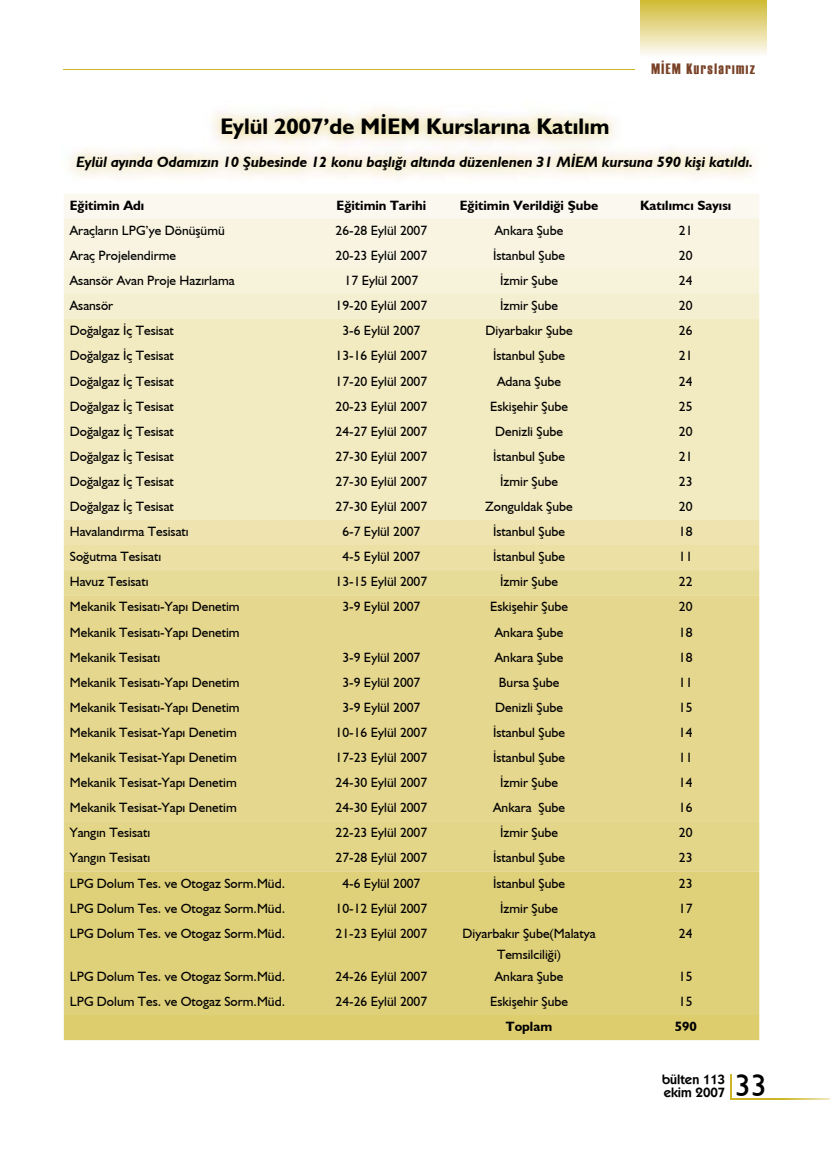
<style>
.page{position:relative;width:830px;height:1170px;background:#fff}
.page>*{position:absolute;margin:0;border:0;box-sizing:border-box;transform-origin:0 0}
.t1{font:31.5px "Humanist 521 BT";color:#000}
.t2{font:700 22.5px "Humanist 521 BT";color:#000}
.t3{font:italic 700 15px "Humanist 521 BT";color:#000}
.t4{font:15px "Haettenschweiler";letter-spacing:.1em;color:#794228}
.t5{font:13.5px/21px "Humanist 521 BT";color:#000;text-align:center}
.t6{font:700 13.5px "Humanist 521 BT";color:#000}
.t7{font:600 13.5px/13.5px "Kabel IT Cby BT";color:#000}
</style>
<div class="page">
<hr style="left:64px;top:69px;width:570px;height:1px;background:#ccb627">
<svg style="left:640px;top:0;width:125px;height:54px;background:#e5d990"></svg>
<hr style="left:729px;top:1073px;width:2px;height:26px;background:#ccb627">
<svg style="left:729px;top:1098px;width:100px;height:1px"></svg>
<svg style="left:64px;top:194px;width:694px;height:125px"></svg>
<div style="left:64px;top:319px;width:694px;height:201px;background:#f2eac0"></div>
<svg style="left:64px;top:520px;width:694px;height:75px;background:#ebdfa4"></svg>
<div style="left:64px;top:595px;width:694px;height:226px;background:#e5d78d"></div>
<div style="left:64px;top:821px;width:694px;height:50px;background:#e3d688"></div>
<div style="left:64px;top:871px;width:694px;height:143px;background:#dfd07a"></div>
<div style="left:64px;top:1014px;width:694px;height:25px;background:#ddcd6d"></div>
<p class="t4" style="left:651px;top:58px;width:105px">MİEM Kurslarımız</p>
<h2 class="t2" style="left:220px;top:113px;width:390px">Eylül 2007’de MİEM Kurslarına Katılım</h2>
<p class="t3" style="left:77px;top:152px;width:677px">Eylül ayında Odamızın 10 Şubesinde 12 konu başlığı altında düzenlenen 31 MİEM kursuna 590 kişi katıldı.</p>
<p class="t6" style="left:70px;top:197px;width:76px">Eğitimin Adı</p>
<p class="t6" style="left:336px;top:197px;width:91px">Eğitimin Tarihi</p>
<p class="t6" style="left:459px;top:197px;width:140px">Eğitimin Verildiği Şube</p>
<p class="t6" style="left:639px;top:197px;width:93px">Katılımcı Sayısı</p>
<p class="t5" style="left:70px;top:219px;width:156px">Araçların LPG’ye Dönüşümü</p>
<p class="t5" style="left:335px;top:219px;width:93px">26-28 Eylül 2007</p>
<p class="t5" style="left:494px;top:219px;width:70px">Ankara Şube</p>
<p class="t5" style="left:678px;top:219px;width:15px">21</p>
<p class="t5" style="left:70px;top:245px;width:108px">Araç Projelendirme</p>
<p class="t5" style="left:335px;top:245px;width:93px">20-23 Eylül 2007</p>
<p class="t5" style="left:493px;top:245px;width:73px">İstanbul Şube</p>
<p class="t5" style="left:678px;top:245px;width:15px">20</p>
<p class="t5" style="left:70px;top:270px;width:166px">Asansör Avan Proje Hazırlama</p>
<p class="t5" style="left:344px;top:270px;width:75px">17 Eylül 2007</p>
<p class="t5" style="left:500px;top:270px;width:59px">İzmir Şube</p>
<p class="t5" style="left:678px;top:270px;width:15px">24</p>
<p class="t5" style="left:70px;top:295px;width:45px">Asansör</p>
<p class="t5" style="left:335px;top:295px;width:93px">19-20 Eylül 2007</p>
<p class="t5" style="left:500px;top:295px;width:59px">İzmir Şube</p>
<p class="t5" style="left:678px;top:295px;width:15px">20</p>
<p class="t5" style="left:70px;top:320px;width:105px">Doğalgaz İç Tesisat</p>
<p class="t5" style="left:342px;top:320px;width:80px">3-6 Eylül 2007</p>
<p class="t5" style="left:485px;top:320px;width:88px">Diyarbakır Şube</p>
<p class="t5" style="left:678px;top:320px;width:15px">26</p>
<p class="t5" style="left:70px;top:345px;width:105px">Doğalgaz İç Tesisat</p>
<p class="t5" style="left:335px;top:345px;width:93px">13-16 Eylül 2007</p>
<p class="t5" style="left:493px;top:345px;width:73px">İstanbul Şube</p>
<p class="t5" style="left:678px;top:345px;width:15px">21</p>
<p class="t5" style="left:70px;top:370px;width:105px">Doğalgaz İç Tesisat</p>
<p class="t5" style="left:335px;top:370px;width:93px">17-20 Eylül 2007</p>
<p class="t5" style="left:497px;top:370px;width:65px">Adana Şube</p>
<p class="t5" style="left:678px;top:370px;width:15px">24</p>
<p class="t5" style="left:70px;top:395px;width:105px">Doğalgaz İç Tesisat</p>
<p class="t5" style="left:335px;top:395px;width:93px">20-23 Eylül 2007</p>
<p class="t5" style="left:490px;top:395px;width:80px">Eskişehir Şube</p>
<p class="t5" style="left:678px;top:395px;width:15px">25</p>
<p class="t5" style="left:70px;top:420px;width:105px">Doğalgaz İç Tesisat</p>
<p class="t5" style="left:335px;top:420px;width:93px">24-27 Eylül 2007</p>
<p class="t5" style="left:495px;top:420px;width:69px">Denizli Şube</p>
<p class="t5" style="left:678px;top:420px;width:15px">20</p>
<p class="t5" style="left:70px;top:445px;width:105px">Doğalgaz İç Tesisat</p>
<p class="t5" style="left:335px;top:445px;width:93px">27-30 Eylül 2007</p>
<p class="t5" style="left:493px;top:445px;width:73px">İstanbul Şube</p>
<p class="t5" style="left:678px;top:445px;width:15px">21</p>
<p class="t5" style="left:70px;top:470px;width:105px">Doğalgaz İç Tesisat</p>
<p class="t5" style="left:335px;top:470px;width:93px">27-30 Eylül 2007</p>
<p class="t5" style="left:500px;top:470px;width:59px">İzmir Şube</p>
<p class="t5" style="left:678px;top:470px;width:15px">23</p>
<p class="t5" style="left:70px;top:495px;width:105px">Doğalgaz İç Tesisat</p>
<p class="t5" style="left:335px;top:495px;width:93px">27-30 Eylül 2007</p>
<p class="t5" style="left:485px;top:495px;width:89px">Zonguldak Şube</p>
<p class="t5" style="left:678px;top:495px;width:15px">20</p>
<p class="t5" style="left:70px;top:520px;width:120px">Havalandırma Tesisatı</p>
<p class="t5" style="left:342px;top:520px;width:80px">6-7 Eylül 2007</p>
<p class="t5" style="left:493px;top:520px;width:73px">İstanbul Şube</p>
<p class="t5" style="left:678px;top:520px;width:15px">18</p>
<p class="t5" style="left:70px;top:546px;width:93px">Soğutma Tesisatı</p>
<p class="t5" style="left:342px;top:546px;width:80px">4-5 Eylül 2007</p>
<p class="t5" style="left:493px;top:546px;width:73px">İstanbul Şube</p>
<p class="t5" style="left:678px;top:546px;width:15px">11</p>
<p class="t5" style="left:70px;top:571px;width:80px">Havuz Tesisatı</p>
<p class="t5" style="left:335px;top:571px;width:93px">13-15 Eylül 2007</p>
<p class="t5" style="left:500px;top:571px;width:59px">İzmir Şube</p>
<p class="t5" style="left:678px;top:571px;width:15px">22</p>
<p class="t5" style="left:70px;top:596px;width:171px">Mekanik Tesisatı-Yapı Denetim</p>
<p class="t5" style="left:342px;top:596px;width:80px">3-9 Eylül 2007</p>
<p class="t5" style="left:490px;top:596px;width:80px">Eskişehir Şube</p>
<p class="t5" style="left:678px;top:596px;width:15px">20</p>
<p class="t5" style="left:70px;top:621px;width:171px">Mekanik Tesisatı-Yapı Denetim</p>
<p class="t5" style="left:494px;top:621px;width:70px">Ankara Şube</p>
<p class="t5" style="left:678px;top:621px;width:15px">18</p>
<p class="t5" style="left:70px;top:646px;width:92px">Mekanik Tesisatı</p>
<p class="t5" style="left:342px;top:646px;width:80px">3-9 Eylül 2007</p>
<p class="t5" style="left:494px;top:646px;width:70px">Ankara Şube</p>
<p class="t5" style="left:678px;top:646px;width:15px">18</p>
<p class="t5" style="left:70px;top:671px;width:171px">Mekanik Tesisatı-Yapı Denetim</p>
<p class="t5" style="left:342px;top:671px;width:80px">3-9 Eylül 2007</p>
<p class="t5" style="left:498px;top:671px;width:62px">Bursa Şube</p>
<p class="t5" style="left:678px;top:671px;width:15px">11</p>
<p class="t5" style="left:70px;top:696px;width:171px">Mekanik Tesisatı-Yapı Denetim</p>
<p class="t5" style="left:342px;top:696px;width:80px">3-9 Eylül 2007</p>
<p class="t5" style="left:495px;top:696px;width:69px">Denizli Şube</p>
<p class="t5" style="left:678px;top:696px;width:15px">15</p>
<p class="t5" style="left:70px;top:721px;width:168px">Mekanik Tesisat-Yapı Denetim</p>
<p class="t5" style="left:335px;top:721px;width:93px">10-16 Eylül 2007</p>
<p class="t5" style="left:493px;top:721px;width:73px">İstanbul Şube</p>
<p class="t5" style="left:678px;top:721px;width:15px">14</p>
<p class="t5" style="left:70px;top:746px;width:168px">Mekanik Tesisat-Yapı Denetim</p>
<p class="t5" style="left:335px;top:746px;width:93px">17-23 Eylül 2007</p>
<p class="t5" style="left:493px;top:746px;width:73px">İstanbul Şube</p>
<p class="t5" style="left:678px;top:746px;width:15px">11</p>
<p class="t5" style="left:70px;top:771px;width:168px">Mekanik Tesisat-Yapı Denetim</p>
<p class="t5" style="left:335px;top:771px;width:93px">24-30 Eylül 2007</p>
<p class="t5" style="left:500px;top:771px;width:59px">İzmir Şube</p>
<p class="t5" style="left:678px;top:771px;width:15px">14</p>
<p class="t5" style="left:70px;top:796px;width:168px">Mekanik Tesisat-Yapı Denetim</p>
<p class="t5" style="left:335px;top:796px;width:93px">24-30 Eylül 2007</p>
<p class="t5" style="left:493px;top:796px;width:73px">Ankara Şube</p>
<p class="t5" style="left:678px;top:796px;width:15px">16</p>
<p class="t5" style="left:70px;top:822px;width:82px">Yangın Tesisatı</p>
<p class="t5" style="left:335px;top:822px;width:93px">22-23 Eylül 2007</p>
<p class="t5" style="left:500px;top:822px;width:59px">İzmir Şube</p>
<p class="t5" style="left:678px;top:822px;width:15px">20</p>
<p class="t5" style="left:70px;top:847px;width:82px">Yangın Tesisatı</p>
<p class="t5" style="left:335px;top:847px;width:93px">27-28 Eylül 2007</p>
<p class="t5" style="left:493px;top:847px;width:73px">İstanbul Şube</p>
<p class="t5" style="left:678px;top:847px;width:15px">23</p>
<p class="t5" style="left:70px;top:872px;width:217px">LPG Dolum Tes. ve Otogaz Sorm.Müd.</p>
<p class="t5" style="left:342px;top:872px;width:80px">4-6 Eylül 2007</p>
<p class="t5" style="left:493px;top:872px;width:73px">İstanbul Şube</p>
<p class="t5" style="left:678px;top:872px;width:15px">23</p>
<p class="t5" style="left:70px;top:897px;width:217px">LPG Dolum Tes. ve Otogaz Sorm.Müd.</p>
<p class="t5" style="left:335px;top:897px;width:93px">10-12 Eylül 2007</p>
<p class="t5" style="left:500px;top:897px;width:59px">İzmir Şube</p>
<p class="t5" style="left:678px;top:897px;width:15px">17</p>
<p class="t5" style="left:70px;top:922px;width:217px">LPG Dolum Tes. ve Otogaz Sorm.Müd.</p>
<p class="t5" style="left:335px;top:922px;width:93px">21-23 Eylül 2007</p>
<p class="t5" style="left:462px;top:922px;width:134px">Diyarbakır Şube(Malatya<br>Temsilciliği)</p>
<p class="t5" style="left:678px;top:922px;width:15px">24</p>
<p class="t5" style="left:70px;top:965px;width:217px">LPG Dolum Tes. ve Otogaz Sorm.Müd.</p>
<p class="t5" style="left:335px;top:965px;width:93px">24-26 Eylül 2007</p>
<p class="t5" style="left:494px;top:965px;width:70px">Ankara Şube</p>
<p class="t5" style="left:678px;top:965px;width:15px">15</p>
<p class="t5" style="left:70px;top:990px;width:217px">LPG Dolum Tes. ve Otogaz Sorm.Müd.</p>
<p class="t5" style="left:335px;top:990px;width:93px">24-26 Eylül 2007</p>
<p class="t5" style="left:490px;top:990px;width:80px">Eskişehir Şube</p>
<p class="t5" style="left:678px;top:990px;width:15px">15</p>
<p class="t6" style="left:505px;top:1018px;width:48px">Toplam</p>
<p class="t6" style="left:674px;top:1018px;width:24px">590</p>
<p class="t7" style="left:661px;top:1071px;width:65px">bülten 113 ekim 2007</p>
<h1 class="t1" style="left:734px;top:1065px;width:33px">33</h1>
</div>
